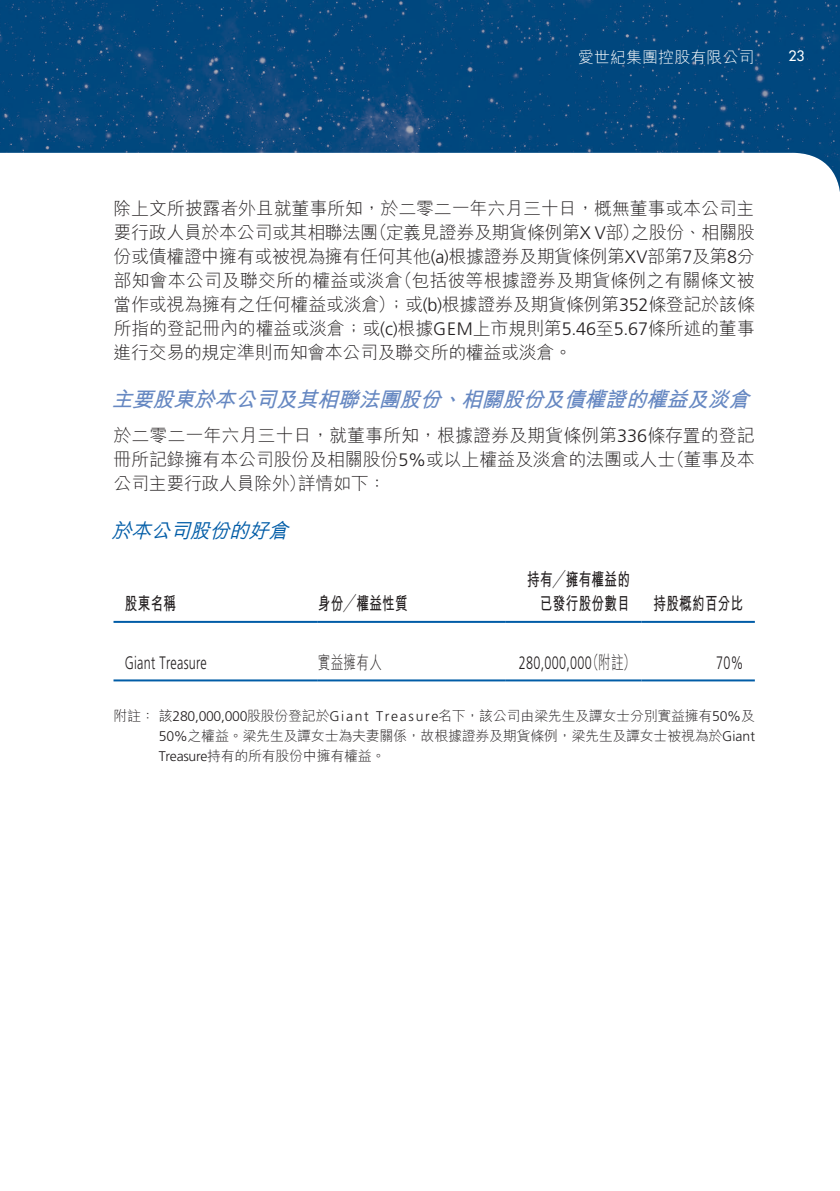
<style>
.page{position:relative;width:840px;height:1191px;background:#fff}
.page>*{position:absolute;margin:0;border:0;box-sizing:border-box;transform-origin:0 0}
.t1{font:italic 700 21px "M Hei HK";color:#6688c2}
.t2{font:italic 500 20px "M Hei HK";color:#005ca7}
.t3{font:300 18px/24px "M Hei HK";letter-spacing:-.015em;color:#231f20;text-align:justify}
.t4{font:700 18px/24px "M Hei HK";letter-spacing:.02em;color:#231f20;text-align:right;scale:.7 1}
.t5{font:300 18px "Frutiger LT Std";letter-spacing:.02em;color:#231f20;scale:.7 1}
.t6{font:300 18px "M Hei HK";letter-spacing:-.015em;color:#231f20;scale:.7 1}
.t7{font:300 16px "M Hei HK";color:#fff}
.t8{font:300 14px/20px "M Hei HK";letter-spacing:-.02em;color:#231f20;text-align:justify}
.t9{font:500 14px "Futura Std";color:#fff}
.s1{font-family:"Frutiger LT Std"}
.s2{font-family:"M Hei HK"}
</style>
<div class="page">
<svg style="left:0;top:0;width:839px;height:187px;fill:#00487e"></svg>
<hr style="left:113px;top:621px;width:204px;height:2px;background:#005ca7">
<hr style="left:317px;top:621px;width:188px;height:2px;background:#005ca7">
<hr style="left:505px;top:621px;width:136px;height:2px;background:#005ca7">
<hr style="left:641px;top:621px;width:113px;height:2px;background:#005ca7">
<hr style="left:113px;top:679px;width:204px;height:2px;background:#005ca7">
<hr style="left:317px;top:679px;width:188px;height:2px;background:#005ca7">
<hr style="left:505px;top:679px;width:136px;height:2px;background:#005ca7">
<hr style="left:641px;top:679px;width:113px;height:2px;background:#005ca7">
<p class="t7" style="left:578px;top:46px;width:177px">愛世紀集團控股有限公司</p>
<p class="t9" style="left:788px;top:47px;width:18px">23</p>
<p class="t3" style="left:113px;top:195px;width:642px">除上文所披露者外且就董事所知，於二零二一年六月三十日，概無董事或本公司主要行政人員於本公司或其相聯法團（定義見證券及期貨條例第<span class="s1">X V</span>部）之股份、相關股份或債權證中擁有或被視為擁有任何其他<span class="s1">(a)</span>根據證券及期貨條例第<span class="s1">XV</span>部第<span class="s1">7</span>及第<span class="s1">8</span>分部知會本公司及聯交所的權益或淡倉（包括彼等根據證券及期貨條例之有關條文被當作或視為擁有之任何權益或淡倉）；或<span class="s1">(b)</span>根據證券及期貨條例第<span class="s1">352</span>條登記於該條所指的登記冊內的權益或淡倉；或<span class="s1">(c)</span>根據<span class="s1">GEM</span>上市規則第<span class="s1">5.46</span>至<span class="s1">5.67</span>條所述的董事進行交易的規定準則而知會本公司及聯交所的權益或淡倉。</p>
<p class="t1" style="left:111px;top:384px;width:646px">主要股東於本公司及其相聯法團股份、相關股份及債權證的權益及淡倉</p>
<p class="t3" style="left:113px;top:423px;width:642px">於二零二一年六月三十日，就董事所知，根據證券及期貨條例第<span class="s1">336</span>條存置的登記冊所記錄擁有本公司股份及相關股份<span class="s1">5%</span>或以上權益及淡倉的法團或人士（董事及本公司主要行政人員除外）詳情如下：</p>
<p class="t2" style="left:111px;top:516px;width:185px">於本公司股份的好倉</p>
<p class="t4" style="left:125px;top:590px;width:75px">股東名稱</p>
<p class="t4" style="left:317px;top:590px;width:130px">身份╱權益性質</p>
<p class="t4" style="left:527px;top:566px;width:148px">持有╱擁有權益的已發行股份數目</p>
<p class="t4" style="left:653px;top:590px;width:130px">持股概約百分比</p>
<p class="t5" style="left:125px;top:652px;width:119px">Giant Treasure</p>
<p class="t6" style="left:317px;top:649px;width:93px">實益擁有人</p>
<p class="t5" style="left:518px;top:652px;width:168px">280,000,000<span class="s2">（附註）</span></p>
<p class="t5" style="left:716px;top:652px;width:40px">70%</p>
<p class="t8" style="left:159px;top:705px;width:597px;text-indent:-45px">附註：該<span class="s1">280,000,000</span>股股份登記於<span class="s1">Giant Treasure</span>名下，該公司由梁先生及譚女士分別實益擁有<span class="s1">50%</span>及<span class="s1">50%</span>之權益。梁先生及譚女士為夫妻關係，故根據證券及期貨條例，梁先生及譚女士被視為於<span class="s1">Giant Treasure</span>持有的所有股份中擁有權益。</p>
</div>
